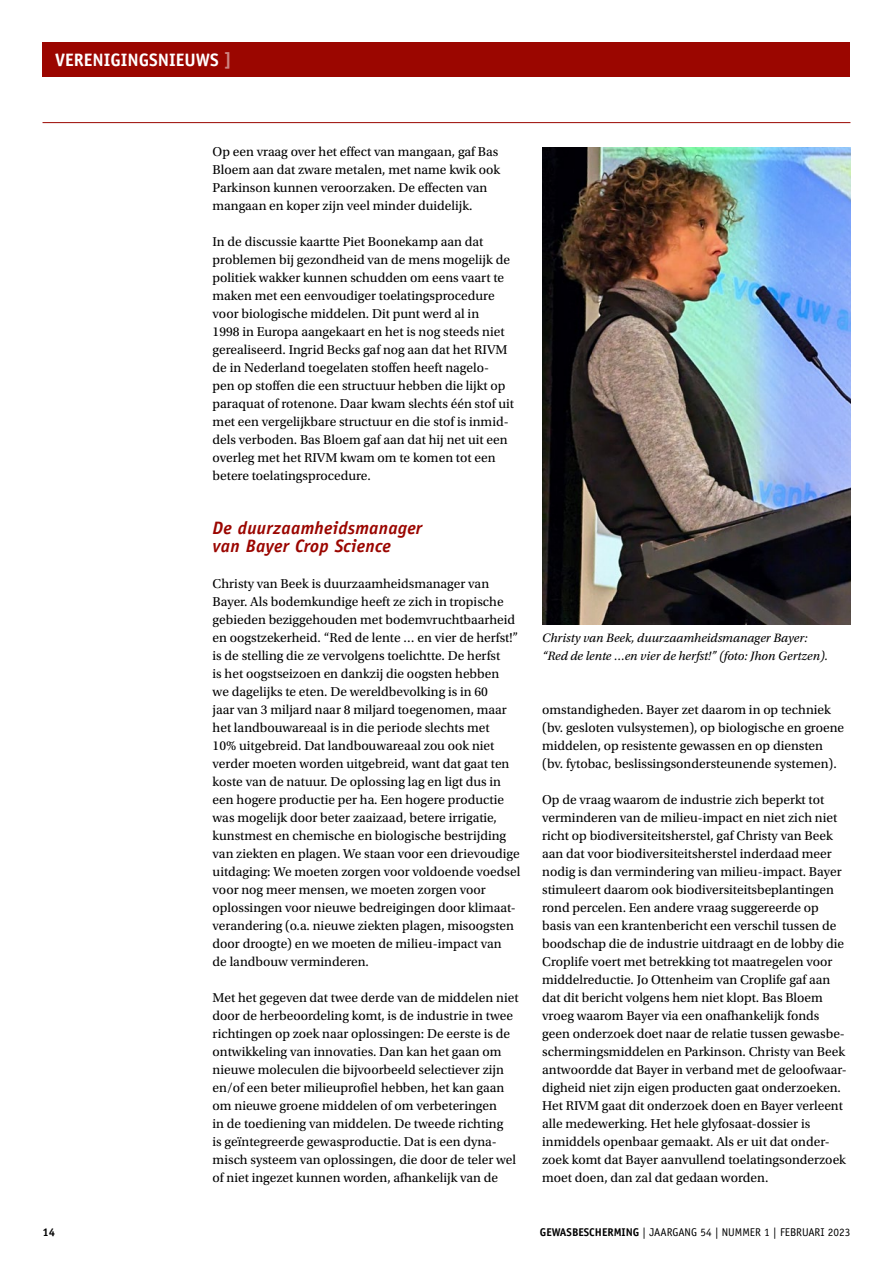
<style>
.page{position:relative;width:893px;height:1263px;background:#fff}
.page>*{position:absolute;margin:0;border:0;box-sizing:border-box;transform-origin:0 0}
.t1{font:italic 700 18px/18px "Officina Sans Std";letter-spacing:.015em;color:#9b0600}
.t2{font:700 18px "Officina Sans Std";color:#fff}
.t3{font:13.5px/18px "Utopia Std";color:#000}
.t4{font:italic 12.75px/18px "Utopia Std";color:#000}
.t5{font:11.25px "Officina Sans Std";color:#000}
.t6{font:700 11.25px "Officina Sans Std";color:#000}
.s1{color:#cd8380}
.s2{font-weight:700}
</style>
<div class="page">
<div style="left:43px;top:43px;width:807px;height:34px;background:#9b0600"></div>
<hr style="left:43px;top:122px;width:807px;height:1px;background:#9b0600">
<img style="left:542px;top:147px;width:308px;height:477px">
<h1 class="t2" style="left:55px;top:49px;width:178px">VERENIGINGSNIEUWS <span class="s1">]</span></h1>
<p class="t3" style="left:213px;top:143px;width:289px">Op een vraag over het effect van mangaan, gaf Bas Bloem aan dat zware metalen, met name kwik ook Parkinson kunnen veroorzaken. De effecten van mangaan en koper zijn veel minder duidelijk.</p>
<p class="t3" style="left:213px;top:233px;width:303px">In de discussie kaartte Piet Boonekamp aan dat problemen bij gezondheid van de mens mogelijk de politiek wakker kunnen schudden om eens vaart te maken met een eenvoudiger toelatingsprocedure voor biologische middelen. Dit punt werd al in<br>1998 in Europa aangekaart en het is nog steeds niet gerealiseerd. Ingrid Becks gaf nog aan dat het RIVM de in Nederland toegelaten stoffen heeft nagelo&shy;pen op stoffen die een structuur hebben die lijkt op paraquat of rotenone. Daar kwam slechts één stof uit met een vergelijkbare structuur en die stof is inmid&shy;dels verboden. Bas Bloem gaf aan dat hij net uit een overleg met het RIVM kwam om te komen tot een betere toelatingsprocedure.</p>
<h1 class="t1" style="left:213px;top:519px;width:211px">De duurzaamheidsmanager van Bayer Crop Science</h1>
<p class="t3" style="left:213px;top:575px;width:309px">Christy van Beek is duurzaamheidsmanager van Bayer. Als bodemkundige heeft ze zich in tropische gebieden beziggehouden met bodemvruchtbaarheid en oogstzekerheid. “Red de lente … en vier de herfst!” is de stelling die ze vervolgens toelichtte. De herfst<br>is het oogstseizoen en dankzij die oogsten hebben<br>we dagelijks te eten. De wereldbevolking is in 60<br>jaar van 3 miljard naar 8 miljard toegenomen, maar het landbouwareaal is in die periode slechts met<br>10% uitgebreid. Dat landbouwareaal zou ook niet verder moeten worden uitgebreid, want dat gaat ten koste van de natuur. De oplossing lag en ligt dus in een hogere productie per ha. Een hogere productie was mogelijk door beter zaaizaad, betere irrigatie, kunstmest en chemische en biologische bestrijding van ziekten en plagen. We staan voor een drievoudige uitdaging: We moeten zorgen voor voldoende voedsel voor nog meer mensen, we moeten zorgen voor oplossingen voor nieuwe bedreigingen door klimaat&shy;verandering (o.a. nieuwe ziekten plagen, misoogsten door droogte) en we moeten de milieu-impact van<br>de landbouw verminderen.</p>
<p class="t3" style="left:213px;top:989px;width:307px">Met het gegeven dat twee derde van de middelen niet door de herbeoordeling komt, is de industrie in twee richtingen op zoek naar oplossingen: De eerste is de ontwikkeling van innovaties. Dan kan het gaan om nieuwe moleculen die bijvoorbeeld selectiever zijn en/of een beter milieuprofiel hebben, het kan gaan om nieuwe groene middelen of om verbeteringen<br>in de toediening van middelen. De tweede richting<br>is geïntegreerde gewasproductie. Dat is een dyna&shy;misch systeem van oplossingen, die door de teler wel of niet ingezet kunnen worden, afhankelijk van de</p>
<p class="t4" style="left:542px;top:629px;width:287px">Christy van Beek, duurzaamheidsmanager Bayer: “Red de lente …en vier de herfst!” (foto: Jhon Gertzen).</p>
<p class="t3" style="left:542px;top:701px;width:304px">omstandigheden. Bayer zet daarom in op techniek (bv. gesloten vulsystemen), op biologische en groene middelen, op resistente gewassen en op diensten (bv. fytobac, beslissingsondersteunende systemen).</p>
<p class="t3" style="left:542px;top:791px;width:306px">Op de vraag waarom de industrie zich beperkt tot verminderen van de milieu-impact en niet zich niet richt op biodiversiteitsherstel, gaf Christy van Beek aan dat voor biodiversiteitsherstel inderdaad meer nodig is dan vermindering van milieu-impact. Bayer stimuleert daarom ook biodiversiteitsbeplantingen rond percelen. Een andere vraag suggereerde op basis van een krantenbericht een verschil tussen de boodschap die de industrie uitdraagt en de lobby die Croplife voert met betrekking tot maatregelen voor middelreductie. Jo Ottenheim van Croplife gaf aan dat dit bericht volgens hem niet klopt. Bas Bloem vroeg waarom Bayer via een onafhankelijk fonds geen onderzoek doet naar de relatie tussen gewasbe&shy;schermingsmiddelen en Parkinson. Christy van Beek antwoordde dat Bayer in verband met de geloofwaar&shy;digheid niet zijn eigen producten gaat onderzoeken.<br>Het RIVM gaat dit onderzoek doen en Bayer verleent alle medewerking. Het hele glyfosaat-dossier is inmiddels openbaar gemaakt. Als er uit dat onder&shy;zoek komt dat Bayer aanvullend toelatingsonderzoek moet doen, dan zal dat gedaan worden.</p>
<p class="t6" style="left:43px;top:1225px;width:14px">14</p>
<p class="t5" style="left:540px;top:1226px;width:312px"><span class="s2">GEWASBESCHERMING</span> | JAARGANG 54 | NUMMER 1 | FEBRUARI 2023</p>
</div>
